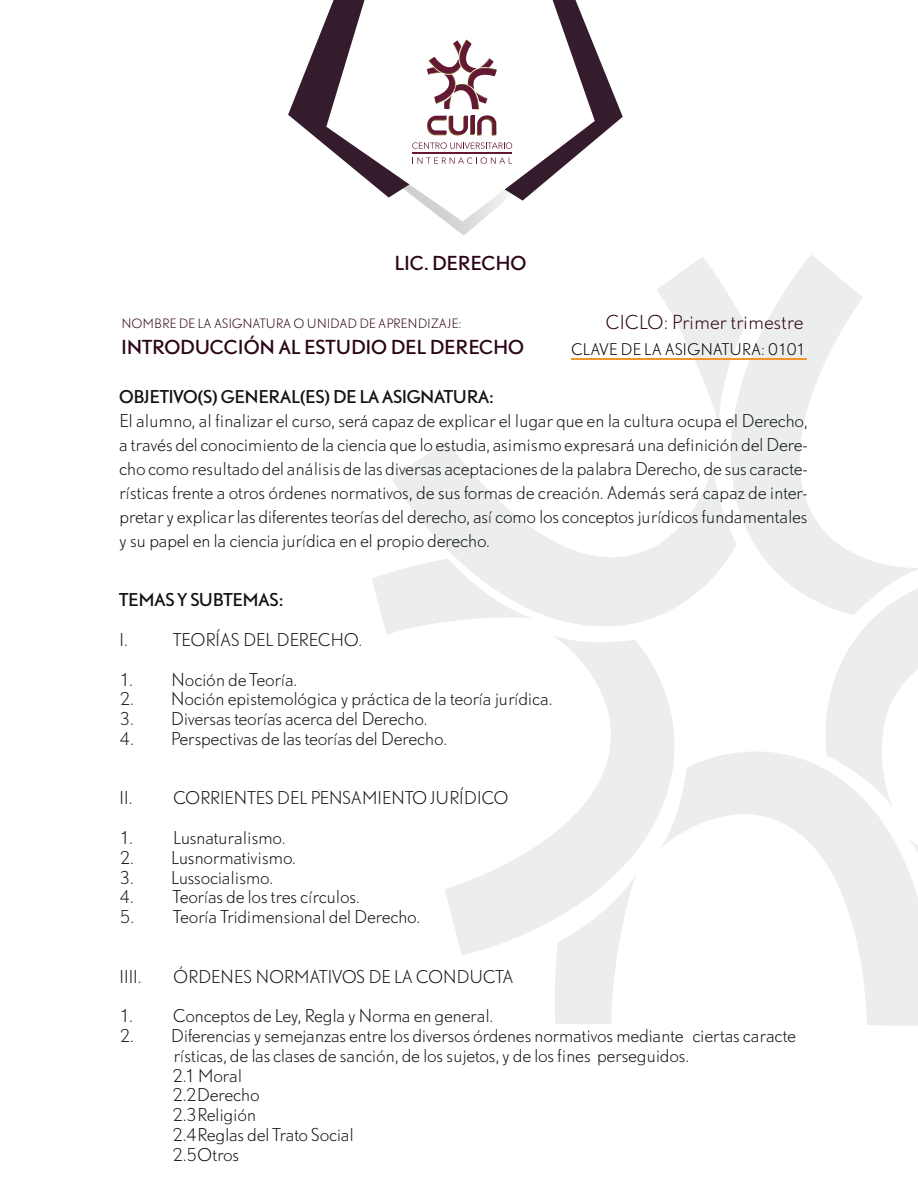
<style>
.page{position:relative;width:918px;height:1188px;background:#fff}
.page>*{position:absolute;margin:0;border:0;box-sizing:border-box;transform-origin:0 0}
.t1{font:18px "DTL Nobel T";color:#2c0417}
.t2{font:300 18px "DTL Nobel T";color:#2c0417}
.t3{font:300 16.5px/24px "DTL Nobel T";letter-spacing:-.025em;color:#111416;text-align:justify}
.t4{font:16.5px "DTL Nobel T";letter-spacing:-.015em;color:#111416}
.t5{font:300 15px "DTL Nobel T";letter-spacing:-.01em;color:#000001}
.t6{font:300 12px "DTL Nobel T";color:#2c0417}
.s1{color:#fff}
</style>
<div class="page">
<div style="left:555px;top:956px;width:62px;height:68px;background:#eceeed"></div>
<svg style="left:719px;top:751px;width:199px;height:275px"></svg>
<svg style="left:808px;top:615px;width:110px;height:193px"></svg>
<svg style="left:907px;top:837px;width:11px;height:45px"></svg>
<svg style="left:731px;top:255px;width:187px;height:360px"></svg>
<svg style="left:392px;top:440px;width:345px;height:186px"></svg>
<svg style="left:657px;top:257px;width:89px;height:173px"></svg>
<svg style="left:445px;top:636px;width:274px;height:320px"></svg>
<svg style="left:372px;top:559px;width:163px;height:76px"></svg>
<svg style="left:288px;top:0;width:335px;height:236px"></svg>
<hr style="left:571px;top:358px;width:235px;height:2px;background:#f1952b">
<p class="t1" style="left:395px;top:250px;width:133px">LIC. DERECHO</p>
<p class="t6" style="left:122px;top:315px;width:341px">NOMBRE DE LA ASIGNATURA O UNIDAD DE APRENDIZAJE:</p>
<p class="t1" style="left:121px;top:335px;width:404px">INTRODUCCIÓN AL ESTUDIO DEL DERECHO</p>
<p class="t2" style="left:606px;top:310px;width:199px">CICLO: Primer trimestre</p>
<p class="t5" style="left:571px;top:340px;width:237px">CLAVE DE LA ASIGNATURA: 0101</p>
<p class="t4" style="left:119px;top:385px;width:376px">OBJETIVO(S) GENERAL(ES) DE LA ASIGNATURA:</p>
<p class="t3" style="left:119px;top:408px;width:690px">El alumno, al finalizar el curso, será capaz de explicar el lugar que en la cultura ocupa el Derecho, a través del conocimiento de la ciencia que lo estudia, asimismo expresará una definición del Dere&shy;cho como resultado del análisis de las diversas aceptaciones de la palabra Derecho, de sus caracte&shy;rísticas frente a otros órdenes normativos, de sus formas de creación. Además será capaz de inter&shy;pretar y explicar las diferentes teorías del derecho, así como los conceptos jurídicos fundamentales y su papel en la ciencia jurídica en el propio derecho.</p>
<p class="t4" style="left:119px;top:589px;width:165px">TEMAS Y SUBTEMAS:</p>
<p class="t3" style="left:119px;top:628px;width:10px">I.</p>
<p class="t3" style="left:173px;top:628px;width:190px">TEORÍAS DEL DERECHO.</p>
<p class="t3" style="left:119px;top:667px;width:180px">1. Noción de Teoría.</p>
<p class="t3" style="left:119px;top:687px;width:435px">2. Noción epistemológica y práctica de la teoría jurídica.</p>
<p class="t3" style="left:119px;top:707px;width:310px">3. Diversas teorías acerca del Derecho.</p>
<p class="t3" style="left:119px;top:727px;width:329px">4. Perspectivas de las teorías del Derecho.</p>
<p class="t3" style="left:119px;top:786px;width:15px">II.</p>
<p class="t3" style="left:173px;top:786px;width:337px">CORRIENTES DEL PENSAMIENTO JURÍDICO</p>
<p class="t3" style="left:119px;top:826px;width:15px">1.</p>
<p class="t3" style="left:173px;top:826px;width:114px">Lusnaturalismo.</p>
<p class="t3" style="left:119px;top:845px;width:178px">2. Lusnormativismo.</p>
<p class="t3" style="left:119px;top:865px;width:156px">3. Lussocialismo.</p>
<p class="t3" style="left:119px;top:885px;width:242px">4. Teorías de los tres círculos.</p>
<p class="t3" style="left:119px;top:905px;width:303px">5. Teoría Tridimensional del Derecho.</p>
<p class="t3" style="left:119px;top:964px;width:24px">IIII.</p>
<p class="t3" style="left:173px;top:964px;width:342px">ÓRDENES NORMATIVOS DE LA CONDUCTA</p>
<p class="t3" style="left:119px;top:1004px;width:15px">1.</p>
<p class="t3" style="left:173px;top:1004px;width:322px">Conceptos de Ley, Regla y Norma en general.</p>
<p class="t3" style="left:119px;top:1024px;width:678px">2. Diferencias y semejanzas entre los diversos órdenes normativos mediante ciertas caracte</p>
<p class="t3" style="left:119px;top:1043px;width:572px"><span class="s1">00000</span>rísticas, de las clases de sanción, de los sujetos, y de los fines perseguidos.</p>
<p class="t3" style="left:172px;top:1063px;width:72px">2.1Moral</p>
<p class="t3" style="left:172px;top:1083px;width:89px">2.2Derecho</p>
<p class="t3" style="left:172px;top:1103px;width:86px">2.3Religión</p>
<p class="t3" style="left:172px;top:1123px;width:184px">2.4Reglas del Trato Social</p>
<p class="t3" style="left:172px;top:1142px;width:69px">2.5Otros</p>
</div>
